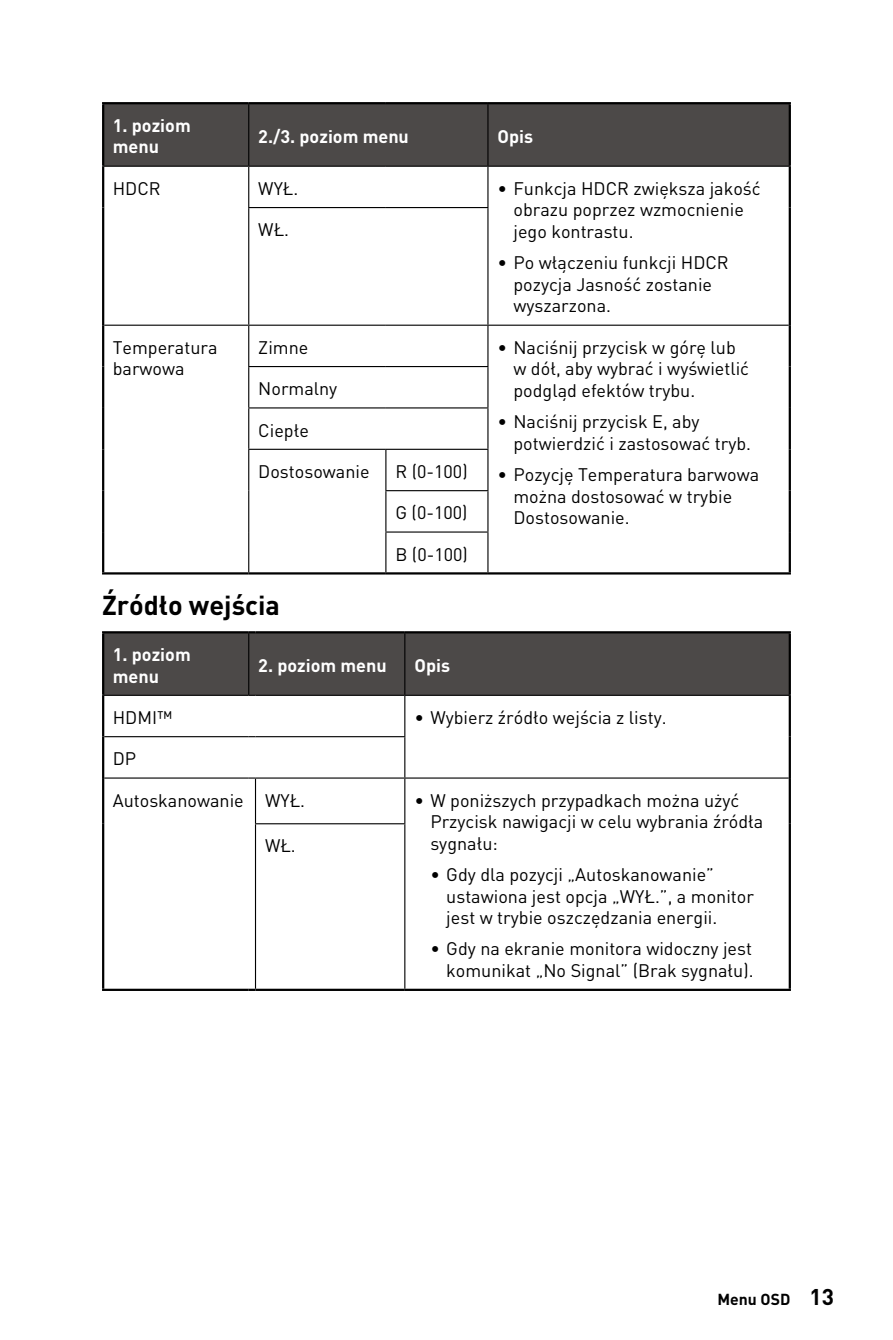
<style>
.page{position:relative;width:893px;height:1340px;background:#fff}
.page>*{position:absolute;margin:0;border:0;box-sizing:border-box;transform-origin:0 0}
.Title_2{font:700 27px "MSI Din Pro Noto CJK";color:#000}
.t1{font:18px/21.6px "MSI Din Pro Noto CJK";color:#000}
.Table_Head{font:700 18px/21.6px "MSI Din Pro Noto CJK";color:#fff}
.t2{font:700 15.75px "MSI Din Pro Noto CJK";color:#000}
.s1{font-weight:700}
.s2{font-size:22.5px}
</style>
<div class="page">
<div style="left:104px;top:104px;width:685px;height:62px;background:#4c4948"></div>
<hr style="left:102px;top:166px;width:147px;height:1px;background:#000">
<hr style="left:487px;top:208px;width:1px;height:116px;background:#000">
<hr style="left:487px;top:367px;width:1px;height:40px;background:#000">
<hr style="left:487px;top:408px;width:1px;height:41px;background:#000">
<hr style="left:102px;top:572px;width:147px;height:2px;background:#000">
<hr style="left:249px;top:572px;width:137px;height:2px;background:#000">
<hr style="left:488px;top:572px;width:303px;height:2px;background:#000">
<hr style="left:249px;top:166px;width:137px;height:1px;background:#000">
<hr style="left:386px;top:166px;width:102px;height:1px;background:#000">
<hr style="left:488px;top:166px;width:303px;height:1px;background:#000">
<hr style="left:248px;top:207px;width:138px;height:1px;background:#000">
<hr style="left:386px;top:207px;width:102px;height:1px;background:#000">
<hr style="left:249px;top:324px;width:137px;height:2px;background:#000">
<hr style="left:248px;top:326px;width:1px;height:40px;background:#000">
<hr style="left:386px;top:324px;width:102px;height:2px;background:#000">
<hr style="left:487px;top:326px;width:1px;height:40px;background:#000">
<hr style="left:248px;top:366px;width:138px;height:1px;background:#000">
<hr style="left:248px;top:367px;width:1px;height:40px;background:#000">
<hr style="left:386px;top:366px;width:102px;height:1px;background:#000">
<hr style="left:248px;top:407px;width:138px;height:1px;background:#000">
<hr style="left:248px;top:408px;width:1px;height:41px;background:#000">
<hr style="left:386px;top:407px;width:102px;height:1px;background:#000">
<hr style="left:248px;top:449px;width:138px;height:1px;background:#000">
<hr style="left:248px;top:450px;width:1px;height:40px;background:#000">
<hr style="left:248px;top:490px;width:1px;height:42px;background:#000">
<hr style="left:248px;top:532px;width:1px;height:40px;background:#000">
<hr style="left:386px;top:449px;width:102px;height:1px;background:#000">
<hr style="left:385px;top:450px;width:1px;height:40px;background:#000">
<hr style="left:487px;top:450px;width:1px;height:40px;background:#000">
<hr style="left:385px;top:490px;width:103px;height:1px;background:#000">
<hr style="left:385px;top:491px;width:1px;height:40px;background:#000">
<hr style="left:487px;top:491px;width:1px;height:40px;background:#000">
<hr style="left:385px;top:531px;width:103px;height:1px;background:#000">
<hr style="left:385px;top:532px;width:1px;height:40px;background:#000">
<hr style="left:487px;top:532px;width:1px;height:40px;background:#000">
<hr style="left:248px;top:167px;width:1px;height:40px;background:#000">
<hr style="left:248px;top:208px;width:1px;height:116px;background:#000">
<hr style="left:102px;top:167px;width:2px;height:40px;background:#000">
<hr style="left:102px;top:207px;width:2px;height:118px;background:#000">
<hr style="left:104px;top:324px;width:145px;height:2px;background:#000">
<hr style="left:487px;top:167px;width:1px;height:40px;background:#000">
<hr style="left:488px;top:324px;width:301px;height:2px;background:#000">
<hr style="left:789px;top:167px;width:2px;height:40px;background:#000">
<hr style="left:789px;top:207px;width:2px;height:118px;background:#000">
<hr style="left:386px;top:572px;width:102px;height:2px;background:#000">
<hr style="left:248px;top:104px;width:1px;height:62px;background:#000">
<hr style="left:487px;top:104px;width:1px;height:62px;background:#000">
<hr style="left:102px;top:102px;width:147px;height:2px;background:#000">
<hr style="left:102px;top:104px;width:2px;height:62px;background:#000">
<hr style="left:249px;top:102px;width:137px;height:2px;background:#000">
<hr style="left:386px;top:102px;width:102px;height:2px;background:#000">
<hr style="left:488px;top:102px;width:303px;height:2px;background:#000">
<hr style="left:789px;top:104px;width:2px;height:62px;background:#000">
<hr style="left:102px;top:325px;width:2px;height:41px;background:#000">
<hr style="left:102px;top:366px;width:2px;height:42px;background:#000">
<hr style="left:102px;top:408px;width:2px;height:41px;background:#000">
<hr style="left:102px;top:449px;width:2px;height:41px;background:#000">
<hr style="left:102px;top:490px;width:2px;height:42px;background:#000">
<hr style="left:102px;top:532px;width:2px;height:40px;background:#000">
<hr style="left:789px;top:325px;width:2px;height:41px;background:#000">
<hr style="left:789px;top:366px;width:2px;height:42px;background:#000">
<hr style="left:789px;top:408px;width:2px;height:41px;background:#000">
<hr style="left:789px;top:449px;width:2px;height:41px;background:#000">
<hr style="left:789px;top:490px;width:2px;height:42px;background:#000">
<hr style="left:789px;top:532px;width:2px;height:40px;background:#000">
<hr style="left:404px;top:737px;width:1px;height:40px;background:#000">
<hr style="left:102px;top:988px;width:147px;height:3px;background:#000">
<svg style="left:249px;top:988px;width:6px;height:3px"></svg>
<hr style="left:255px;top:988px;width:150px;height:3px;background:#000">
<hr style="left:405px;top:988px;width:386px;height:3px;background:#000">
<hr style="left:404px;top:778px;width:1px;height:45px;background:#000">
<hr style="left:404px;top:824px;width:1px;height:164px;background:#000">
<hr style="left:789px;top:778px;width:2px;height:45px;background:#000">
<hr style="left:789px;top:823px;width:2px;height:165px;background:#000">
<hr style="left:102px;top:778px;width:2px;height:45px;background:#000">
<hr style="left:102px;top:823px;width:2px;height:165px;background:#000">
<hr style="left:255px;top:778px;width:1px;height:45px;background:#000">
<hr style="left:255px;top:824px;width:1px;height:164px;background:#000">
<hr style="left:104px;top:777px;width:145px;height:1px;background:#000">
<hr style="left:405px;top:777px;width:384px;height:1px;background:#000">
<hr style="left:255px;top:777px;width:150px;height:1px;background:#000">
<hr style="left:255px;top:823px;width:150px;height:1px;background:#000">
<hr style="left:102px;top:694px;width:147px;height:2px;background:#000">
<hr style="left:405px;top:694px;width:386px;height:2px;background:#000">
<hr style="left:404px;top:696px;width:1px;height:40px;background:#000">
<hr style="left:104px;top:736px;width:145px;height:1px;background:#000">
<hr style="left:255px;top:736px;width:150px;height:1px;background:#000">
<hr style="left:102px;top:631px;width:147px;height:2px;background:#000">
<hr style="left:102px;top:633px;width:2px;height:61px;background:#000">
<div style="left:103px;top:631px;width:687px;height:65px;background:#4c4948"></div>
<hr style="left:255px;top:631px;width:150px;height:2px;background:#000">
<hr style="left:405px;top:631px;width:386px;height:2px;background:#000">
<hr style="left:789px;top:633px;width:2px;height:61px;background:#000">
<hr style="left:102px;top:696px;width:2px;height:40px;background:#000">
<hr style="left:789px;top:696px;width:2px;height:40px;background:#000">
<hr style="left:789px;top:736px;width:2px;height:42px;background:#000">
<hr style="left:102px;top:736px;width:2px;height:42px;background:#000">
<p class="Table_Head" style="left:113px;top:115px;width:80px">1. poziom menu</p>
<p class="Table_Head" style="left:258px;top:126px;width:152px">2./3. poziom menu</p>
<p class="Table_Head" style="left:497px;top:126px;width:37px">Opis</p>
<p class="t1" style="left:113px;top:178px;width:49px">HDCR</p>
<p class="t1" style="left:258px;top:178px;width:41px">WYŁ.</p>
<p class="t1" style="left:513px;top:178px;width:249px;text-indent:-16px"><span class="s1">∙</span> Funkcja HDCR zwiększa jakość obrazu poprzez wzmocnienie jego kontrastu.</p>
<p class="t1" style="left:513px;top:252px;width:217px;text-indent:-16px"><span class="s1">∙</span> Po włączeniu funkcji HDCR pozycja Jasność zostanie wyszarzona.</p>
<p class="t1" style="left:258px;top:219px;width:32px">WŁ.</p>
<p class="t1" style="left:113px;top:337px;width:106px">Temperatura barwowa</p>
<p class="t1" style="left:258px;top:337px;width:52px">Zimne</p>
<p class="t1" style="left:513px;top:337px;width:237px;text-indent:-16px"><span class="s1">∙</span> Naciśnij przycisk w górę lub w dół, aby wybrać i wyświetlić podgląd efektów trybu.</p>
<p class="t1" style="left:513px;top:411px;width:239px;text-indent:-16px"><span class="s1">∙</span> Naciśnij przycisk E, aby potwierdzić i zastosować tryb.</p>
<p class="t1" style="left:513px;top:464px;width:247px;text-indent:-16px"><span class="s1">∙</span> Pozycję Temperatura barwowa można dostosować w trybie<br>Dostosowanie.</p>
<p class="t1" style="left:258px;top:378px;width:81px">Normalny</p>
<p class="t1" style="left:258px;top:419px;width:52px">Ciepłe</p>
<p class="t1" style="left:258px;top:461px;width:113px">Dostosowanie</p>
<p class="t1" style="left:395px;top:461px;width:74px">R (0-100)</p>
<p class="t1" style="left:395px;top:502px;width:74px">G (0-100)</p>
<p class="t1" style="left:395px;top:543px;width:74px">B (0-100)</p>
<p class="Title_2" style="left:102px;top:590px;width:179px">Źródło wejścia</p>
<p class="Table_Head" style="left:113px;top:644px;width:80px">1. poziom menu</p>
<p class="Table_Head" style="left:258px;top:654px;width:130px">2. poziom menu</p>
<p class="Table_Head" style="left:414px;top:654px;width:37px">Opis</p>
<p class="t1" style="left:113px;top:707px;width:61px">HDMI™</p>
<p class="t1" style="left:414px;top:707px;width:254px"><span class="s1">∙</span> Wybierz źródło wejścia z listy.</p>
<p class="t1" style="left:113px;top:748px;width:25px">DP</p>
<p class="t1" style="left:113px;top:789px;width:133px">Autoskanowanie</p>
<p class="t1" style="left:265px;top:789px;width:41px">WYŁ.</p>
<p class="t1" style="left:430px;top:789px;width:335px;text-indent:-16px"><span class="s1">∙</span> W poniższych przypadkach można użyć<br>Przycisk nawigacji w celu wybrania źródła sygnału:</p>
<p class="t1" style="left:446px;top:864px;width:309px;text-indent:-16px">• Gdy dla pozycji „Autoskanowanie” ustawiona jest opcja „WYŁ.”, a monitor jest w trybie oszczędzania energii.</p>
<p class="t1" style="left:430px;top:938px;width:325px;text-align:right">• Gdy na ekranie monitora widoczny jest komunikat „No Signal” (Brak sygnału).</p>
<p class="t1" style="left:265px;top:835px;width:32px">WŁ.</p>
<p class="t2" style="left:717px;top:1289px;width:118px">Menu OSD <span class="s2">13</span></p>
</div>
